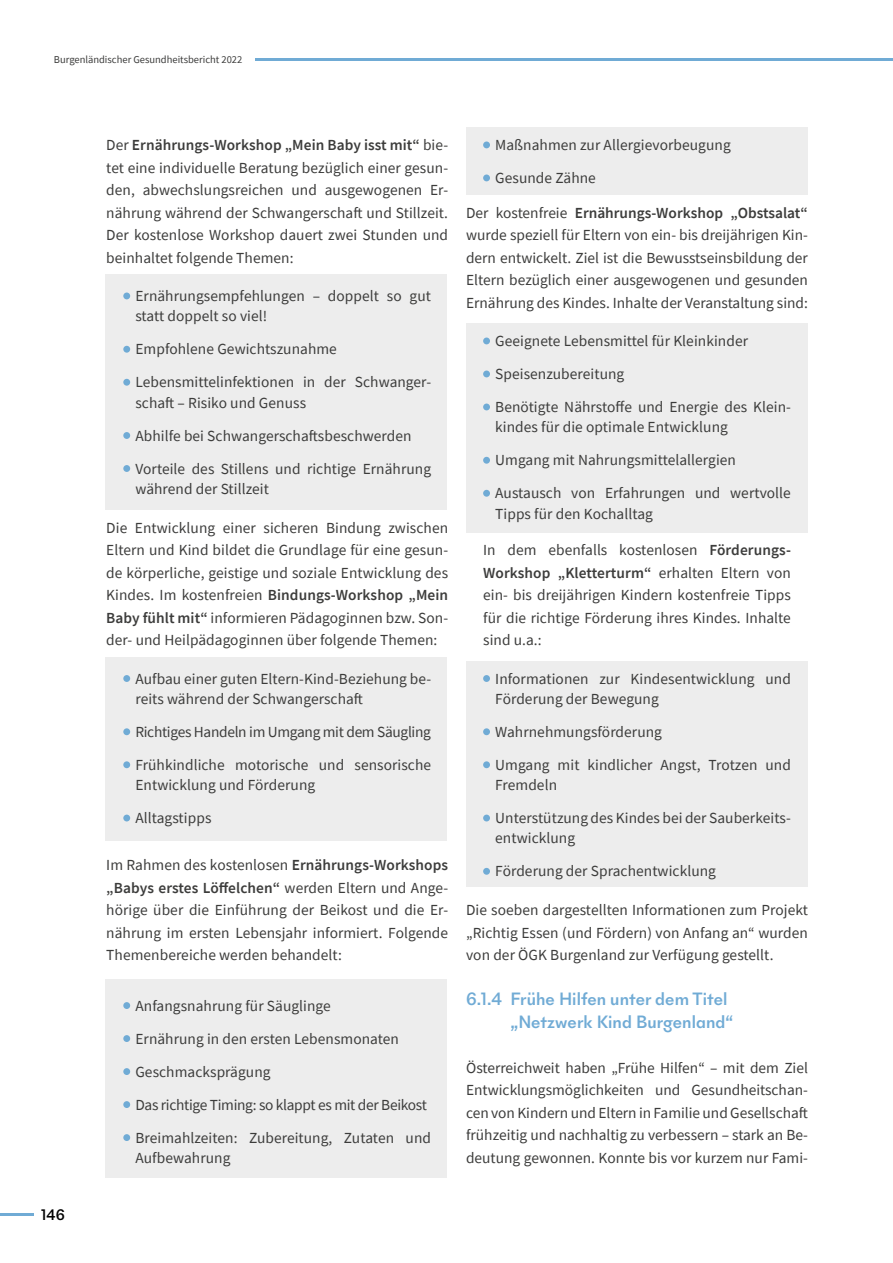
<style>
.page{position:relative;width:893px;height:1263px;background:#fff}
.page>*{position:absolute;margin:0;border:0;box-sizing:border-box;transform-origin:0 0}
.t1{font:500 18px/22.5px "New Panam Skyline";letter-spacing:.005em;color:#70abd5}
.t2{font:15.3px/22.5px "Source Sans Pro";letter-spacing:.005em;color:#3c3c3b}
.t3{font:15.3px/33px "Source Sans Pro";letter-spacing:-.015em;color:#3c3c3b}
.t4{font:500 15.3px "New Panam Skyline";color:#000}
.t5{font:10.5px "Source Sans Pro";color:#3c3c3b}
.s1{font-weight:600}
</style>
<div class="page">
<div style="left:105px;top:274px;width:341px;height:236px;background:#ededed"></div>
<div style="left:105px;top:657px;width:341px;height:183px;background:#ededed"></div>
<div style="left:105px;top:979px;width:341px;height:199px;background:#ededed"></div>
<div style="left:466px;top:323px;width:342px;height:210px;background:#ededed"></div>
<div style="left:466px;top:128px;width:342px;height:67px;background:#ededed"></div>
<div style="left:466px;top:662px;width:342px;height:225px;background:#ededed"></div>
<hr style="left:256px;top:58px;width:637px;height:3px;background:#70abd5">
<hr style="left:0;top:1213px;width:34px;height:3px;background:#70abd5">
<div style="left:123px;top:292px;width:7px;height:7px;background:#70abd5;border-radius:50%"></div>
<div style="left:123px;top:346px;width:7px;height:7px;background:#70abd5;border-radius:50%"></div>
<div style="left:123px;top:379px;width:7px;height:7px;background:#70abd5;border-radius:50%"></div>
<div style="left:123px;top:432px;width:7px;height:7px;background:#70abd5;border-radius:50%"></div>
<div style="left:123px;top:465px;width:7px;height:7px;background:#70abd5;border-radius:50%"></div>
<div style="left:123px;top:675px;width:7px;height:7px;background:#70abd5;border-radius:50%"></div>
<div style="left:123px;top:728px;width:7px;height:7px;background:#70abd5;border-radius:50%"></div>
<div style="left:123px;top:761px;width:7px;height:7px;background:#70abd5;border-radius:50%"></div>
<div style="left:123px;top:815px;width:7px;height:6px;background:#70abd5;border-radius:50%"></div>
<div style="left:123px;top:1002px;width:7px;height:7px;background:#70abd5;border-radius:50%"></div>
<div style="left:123px;top:1035px;width:7px;height:7px;background:#70abd5;border-radius:50%"></div>
<div style="left:123px;top:1068px;width:7px;height:7px;background:#70abd5;border-radius:50%"></div>
<div style="left:123px;top:1101px;width:7px;height:7px;background:#70abd5;border-radius:50%"></div>
<div style="left:123px;top:1134px;width:7px;height:7px;background:#70abd5;border-radius:50%"></div>
<div style="left:483px;top:141px;width:7px;height:7px;background:#70abd5;border-radius:50%"></div>
<div style="left:483px;top:174px;width:7px;height:7px;background:#70abd5;border-radius:50%"></div>
<div style="left:483px;top:337px;width:7px;height:7px;background:#70abd5;border-radius:50%"></div>
<div style="left:483px;top:370px;width:7px;height:7px;background:#70abd5;border-radius:50%"></div>
<div style="left:483px;top:404px;width:7px;height:6px;background:#70abd5;border-radius:50%"></div>
<div style="left:483px;top:457px;width:7px;height:7px;background:#70abd5;border-radius:50%"></div>
<div style="left:483px;top:490px;width:7px;height:7px;background:#70abd5;border-radius:50%"></div>
<div style="left:483px;top:675px;width:7px;height:7px;background:#70abd5;border-radius:50%"></div>
<div style="left:483px;top:728px;width:7px;height:7px;background:#70abd5;border-radius:50%"></div>
<div style="left:483px;top:761px;width:7px;height:7px;background:#70abd5;border-radius:50%"></div>
<div style="left:483px;top:815px;width:7px;height:6px;background:#70abd5;border-radius:50%"></div>
<div style="left:483px;top:868px;width:7px;height:7px;background:#70abd5;border-radius:50%"></div>
<p class="t5" style="left:54px;top:53px;width:190px">Burgenländischer Gesundheitsbericht 2022</p>
<p class="t4" style="left:41px;top:1205px;width:25px">146</p>
<p class="t2" style="left:106px;top:134px;width:343px;text-align:justify">Der <span class="s1">Ernährungs-Workshop „Mein Baby isst mit“</span> bie&shy;tet eine individuelle Beratung bezüglich einer gesun&shy;den, abwechslungsreichen und ausgewogenen Er&shy;nährung während der Schwangerschaft und Stillzeit.<br>Der kostenlose Workshop dauert zwei Stunden und beinhaltet folgende Themen:</p>
<p class="t2" style="left:135px;top:286px;width:297px;line-height:20.2px">Ernährungsempfehlungen – doppelt so gut statt doppelt so viel!</p>
<p class="t2" style="left:135px;top:333px;width:297px;line-height:33px">Empfohlene Gewichtszunahme<br>Lebensmittelinfektionen in der Schwanger-</p>
<p class="t2" style="left:135px;top:386px;width:297px;line-height:33px">schaft – Risiko und Genuss<br>Abhilfe bei Schwangerschaftsbeschwerden<br>Vorteile des Stillens und richtige Ernährung</p>
<p class="t2" style="left:135px;top:477px;width:135px">während der Stillzeit</p>
<p class="t2" style="left:106px;top:516px;width:343px;text-align:justify">Die Entwicklung einer sicheren Bindung zwischen Eltern und Kind bildet die Grundlage für eine gesun&shy;de körperliche, geistige und soziale Entwicklung des Kindes. Im kostenfreien <span class="s1">Bindungs-Workshop „Mein Baby fühlt mit“</span> informieren Pädagoginnen bzw. Son&shy;der- und Heilpädagoginnen über folgende Themen:</p>
<p class="t2" style="left:135px;top:668px;width:297px;line-height:20.2px">Aufbau einer guten Eltern-Kind-Beziehung be&shy;reits während der Schwangerschaft</p>
<p class="t3" style="left:135px;top:715px;width:297px">Richtiges Handeln im Umgang mit dem Säugling<br>Frühkindliche motorische und sensorische</p>
<p class="t2" style="left:135px;top:768px;width:181px;line-height:33px">Entwicklung und Förderung<br>Alltagstipps</p>
<p class="t2" style="left:106px;top:854px;width:343px;text-align:justify">Im Rahmen des kostenlosen <span class="s1">Ernährungs-Workshops „Babys erstes Löffelchen“</span> werden Eltern und Ange&shy;hörige über die Einführung der Beikost und die Er&shy;nährung im ersten Lebensjahr informiert. Folgende Themenbereiche werden behandelt:</p>
<p class="t2" style="left:135px;top:989px;width:297px;line-height:33px">Anfangsnahrung für Säuglinge<br>Ernährung in den ersten Lebensmonaten Geschmacksprägung<br>Das richtige Timing: so klappt es mit der Beikost Breimahlzeiten: Zubereitung, Zutaten und</p>
<p class="t2" style="left:135px;top:1146px;width:97px">Aufbewahrung</p>
<p class="t2" style="left:495px;top:128px;width:237px;line-height:33px">Maßnahmen zur Allergievorbeugung<br>Gesunde Zähne</p>
<p class="t2" style="left:466px;top:201px;width:343px;text-align:justify">Der kostenfreie <span class="s1">Ernährungs-Workshop „Obstsalat“ </span>wurde speziell für Eltern von ein- bis dreijährigen Kin&shy;dern entwickelt. Ziel ist die Bewusstseinsbildung der Eltern bezüglich einer ausgewogenen und gesunden Ernährung des Kindes. Inhalte der Veranstaltung sind:</p>
<p class="t2" style="left:495px;top:324px;width:297px;line-height:33px">Geeignete Lebensmittel für Kleinkinder<br>Speisenzubereitung<br>Benötigte Nährstoffe und Energie des Klein-</p>
<p class="t2" style="left:495px;top:411px;width:297px;line-height:33px">kindes für die optimale Entwicklung<br>Umgang mit Nahrungsmittelallergien<br>Austausch von Erfahrungen und wertvolle</p>
<p class="t2" style="left:495px;top:502px;width:159px">Tipps für den Kochalltag</p>
<p class="t2" style="left:483px;top:539px;width:309px;text-align:justify">In dem ebenfalls kostenlosen <span class="s1">Förderungs-Workshop „Kletterturm“</span> erhalten Eltern von ein- bis dreijährigen Kindern kostenfreie Tipps für die richtige Förderung ihres Kindes. Inhalte sind u.a.:</p>
<p class="t2" style="left:495px;top:668px;width:297px;line-height:20.2px">Informationen zur Kindesentwicklung und<br>Förderung der Bewegung</p>
<p class="t2" style="left:495px;top:715px;width:297px;line-height:33px">Wahrnehmungsförderung<br>Umgang mit kindlicher Angst, Trotzen und</p>
<p class="t2" style="left:495px;top:768px;width:297px;line-height:33px">Fremdeln<br>Unterstützung des Kindes bei der Sauberkeits-</p>
<p class="t2" style="left:495px;top:822px;width:222px;line-height:33px">entwicklung<br>Förderung der Sprachentwicklung</p>
<p class="t2" style="left:466px;top:899px;width:343px;text-align:justify">Die soeben dargestellten Informationen zum Projekt „Richtig Essen (und Fördern) von Anfang an“ wurden von der ÖGK Burgenland zur Verfügung gestellt.</p>
<p class="t1" style="left:511px;top:988px;width:224px;text-indent:-44px">6.1.4 Frühe Hilfen unter dem Titel „Netzwerk Kind Burgenland“</p>
<p class="t2" style="left:466px;top:1056px;width:343px;text-align:justify">Österreichweit haben „Frühe Hilfen“ – mit dem Ziel Entwicklungsmöglichkeiten und Gesundheitschan&shy;cen von Kindern und Eltern in Familie und Gesellschaft frühzeitig und nachhaltig zu verbessern – stark an Be&shy;deutung gewonnen. Konnte bis vor kurzem nur Fami-</p>
</div>
